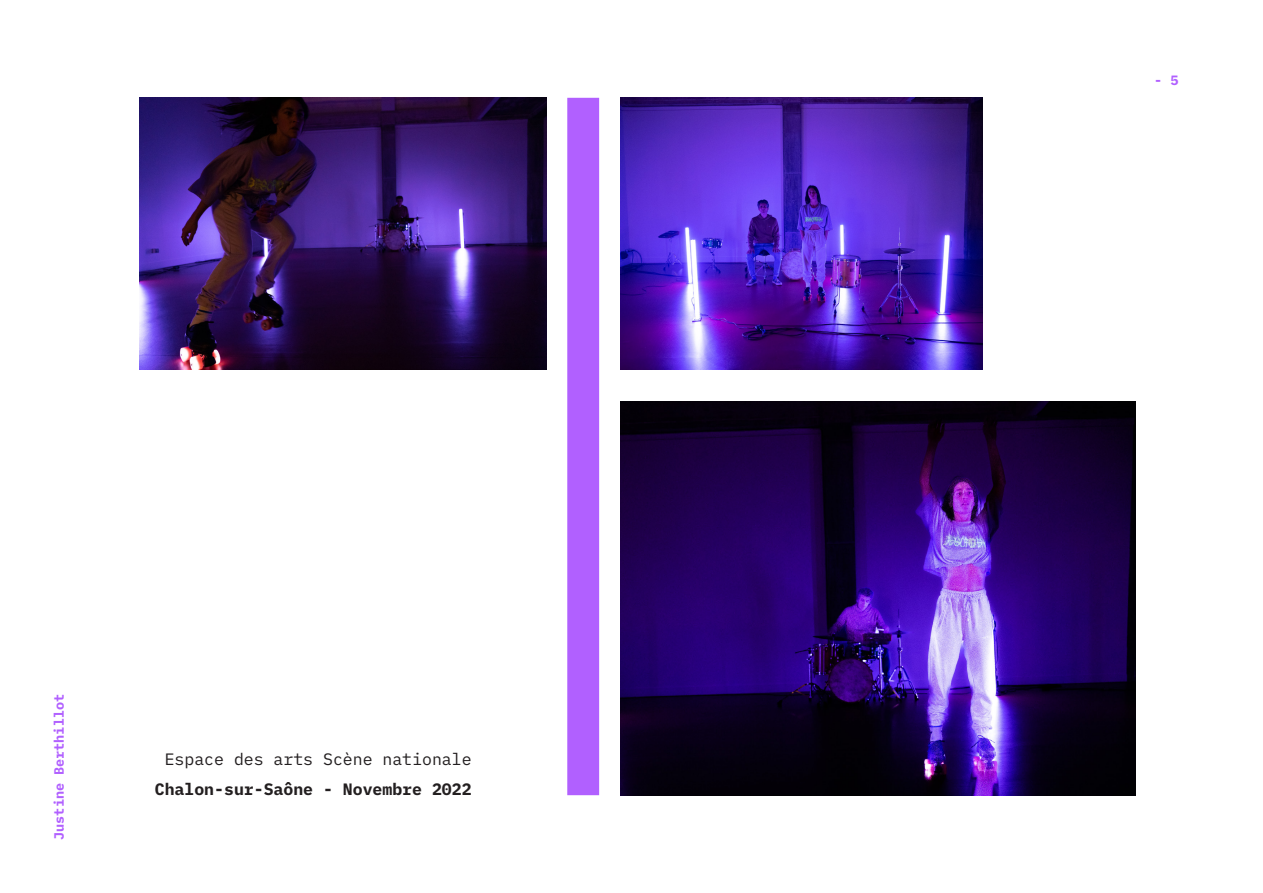
<style>
.page{position:relative;width:1263px;height:893px;background:#fff}
.page>*{position:absolute;margin:0;border:0;box-sizing:border-box;transform-origin:0 0}
.t1{font:700 16.5px "IBM Plex Mono";color:#231f20}
.t2{font:16.5px "IBM Plex Mono";color:#231f20}
.t3{font:700 13.5px "IBM Plex Mono";color:#b160ff}
</style>
<div class="page">
<img style="left:139px;top:98px;width:407px;height:271px">
<img style="left:620px;top:401px;width:515px;height:394px">
<img style="left:620px;top:98px;width:362px;height:271px">
<div style="left:567px;top:98px;width:32px;height:697px;background:#b160ff"></div>
<p class="t3" style="left:48px;top:840px;width:147px;rotate:-90deg">Justine Berthillot</p>
<p class="t2" style="left:165px;top:747px;width:308px">Espace des arts Scène nationale</p>
<p class="t1" style="left:155px;top:776px;width:318px">Chalon-sur-Saône - Novembre 2022</p>
<p class="t3" style="left:1154px;top:69px;width:26px">- 5</p>
</div>
